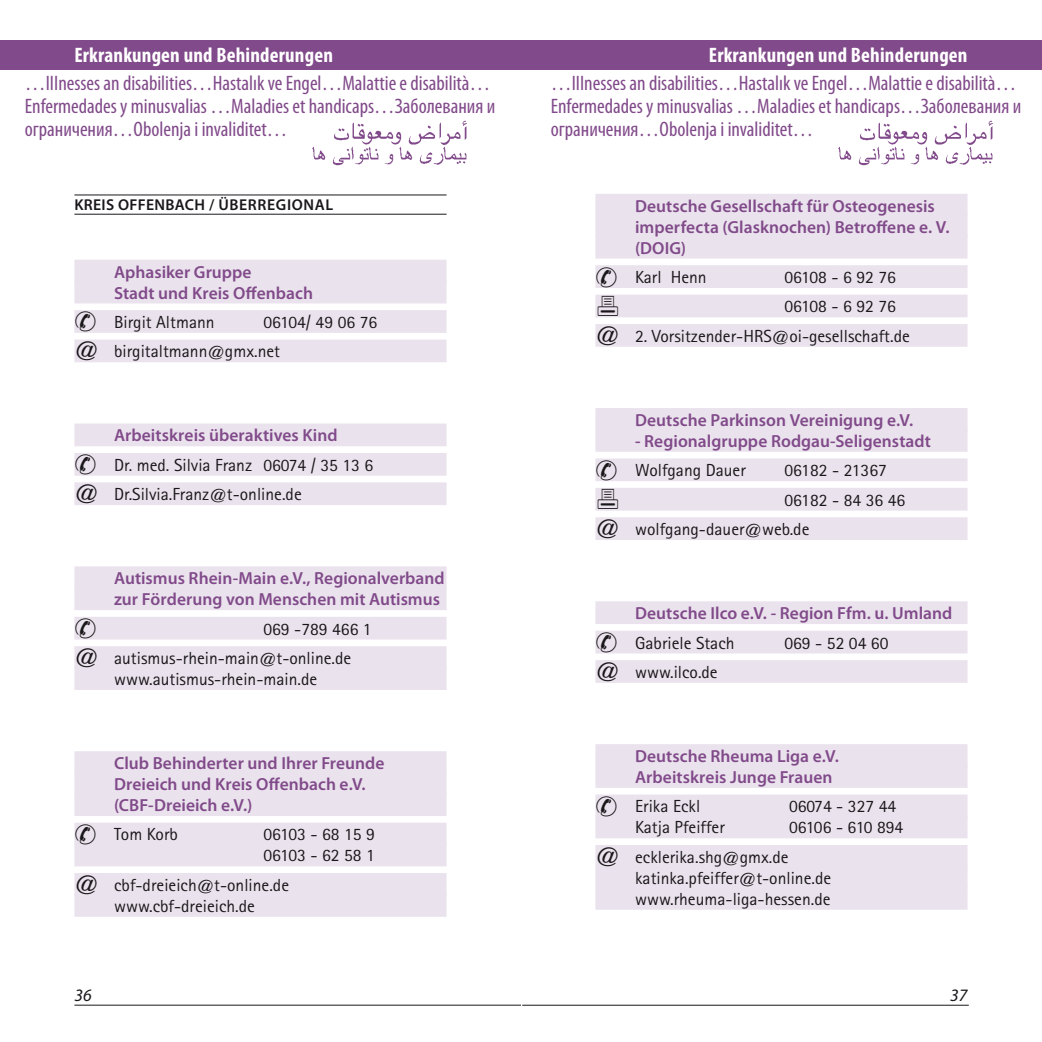
<style>
.page{position:relative;width:1042px;height:1042px;background:#fff}
.page>*{position:absolute;margin:0;border:0;box-sizing:border-box;transform-origin:0 0}
.t1{font:condensed 21px/22.8px "Myriad Pro";color:#814a8a}
.t2{font:700 condensed 21px "Myriad Pro";letter-spacing:.01em;color:#fff}
.t3{font:17.5px/21px "Rotis Sans Serif";color:#1a171b}
.t4{font:600 17.5px/21px "Myriad Pro";color:#814a8a}
.t5{font:17.5px "Rotis Sans Serif";letter-spacing:-.02em;color:#1a171b}
.t6{font:italic 17.5px "Myriad Pro";color:#1a171b}
.t7{font:600 15.75px "Myriad Pro";letter-spacing:.02em;color:#1a171b}
.s1{font-size:24.5px}
</style>
<div class="page">
<div style="left:0;top:40px;width:521px;height:29px;background:#814a8a"></div>
<hr style="left:74px;top:1004px;width:447px;height:1px;background:#1a171b">
<div style="left:521px;top:40px;width:521px;height:29px;background:#814a8a"></div>
<hr style="left:522px;top:1005px;width:447px;height:1px;background:#1a171b">
<div style="left:595px;top:194px;width:372px;height:23px;background:#eae3ed"></div>
<div style="left:595px;top:215px;width:372px;height:23px;background:#eae3ed"></div>
<div style="left:595px;top:236px;width:372px;height:23px;background:#eae3ed"></div>
<div style="left:595px;top:265px;width:372px;height:23px;background:#eae3ed"></div>
<div style="left:595px;top:295px;width:372px;height:22px;background:#eae3ed"></div>
<div style="left:595px;top:324px;width:372px;height:23px;background:#eae3ed"></div>
<div style="left:595px;top:408px;width:372px;height:23px;background:#eae3ed"></div>
<div style="left:595px;top:429px;width:372px;height:23px;background:#eae3ed"></div>
<div style="left:595px;top:458px;width:372px;height:23px;background:#eae3ed"></div>
<div style="left:595px;top:488px;width:372px;height:23px;background:#eae3ed"></div>
<div style="left:595px;top:517px;width:372px;height:23px;background:#eae3ed"></div>
<div style="left:595px;top:601px;width:372px;height:23px;background:#eae3ed"></div>
<div style="left:595px;top:631px;width:372px;height:22px;background:#eae3ed"></div>
<div style="left:595px;top:660px;width:372px;height:23px;background:#eae3ed"></div>
<div style="left:595px;top:744px;width:372px;height:23px;background:#eae3ed"></div>
<div style="left:595px;top:765px;width:372px;height:23px;background:#eae3ed"></div>
<div style="left:595px;top:794px;width:372px;height:23px;background:#eae3ed"></div>
<div style="left:595px;top:815px;width:372px;height:23px;background:#eae3ed"></div>
<div style="left:595px;top:845px;width:372px;height:23px;background:#eae3ed"></div>
<div style="left:595px;top:866px;width:372px;height:23px;background:#eae3ed"></div>
<div style="left:595px;top:887px;width:372px;height:23px;background:#eae3ed"></div>
<hr style="left:74px;top:194px;width:372px;height:1px;background:#1a171b">
<hr style="left:74px;top:214px;width:372px;height:1px;background:#1a171b">
<div style="left:74px;top:260px;width:372px;height:22px;background:#eae3ed"></div>
<div style="left:74px;top:281px;width:372px;height:22px;background:#eae3ed"></div>
<div style="left:74px;top:310px;width:372px;height:23px;background:#eae3ed"></div>
<div style="left:74px;top:339px;width:372px;height:23px;background:#eae3ed"></div>
<div style="left:74px;top:423px;width:372px;height:23px;background:#eae3ed"></div>
<div style="left:74px;top:453px;width:372px;height:23px;background:#eae3ed"></div>
<div style="left:74px;top:482px;width:372px;height:23px;background:#eae3ed"></div>
<div style="left:74px;top:566px;width:372px;height:23px;background:#eae3ed"></div>
<div style="left:74px;top:587px;width:372px;height:23px;background:#eae3ed"></div>
<div style="left:74px;top:617px;width:372px;height:22px;background:#eae3ed"></div>
<div style="left:74px;top:646px;width:372px;height:23px;background:#eae3ed"></div>
<div style="left:74px;top:667px;width:372px;height:23px;background:#eae3ed"></div>
<div style="left:74px;top:751px;width:372px;height:23px;background:#eae3ed"></div>
<div style="left:74px;top:772px;width:372px;height:23px;background:#eae3ed"></div>
<div style="left:74px;top:793px;width:372px;height:23px;background:#eae3ed"></div>
<div style="left:74px;top:822px;width:372px;height:23px;background:#eae3ed"></div>
<div style="left:74px;top:843px;width:372px;height:23px;background:#eae3ed"></div>
<div style="left:74px;top:873px;width:372px;height:23px;background:#eae3ed"></div>
<div style="left:74px;top:894px;width:372px;height:23px;background:#eae3ed"></div>
<img style="left:334px;top:120px;width:133px;height:21px">
<img style="left:312px;top:141px;width:155px;height:25px">
<img style="left:860px;top:120px;width:133px;height:21px">
<img style="left:838px;top:141px;width:155px;height:25px">
<p class="t2" style="left:74px;top:42px;width:260px">Erkrankungen und Behinderungen</p>
<p class="t2" style="left:709px;top:42px;width:260px">Erkrankungen und Behinderungen</p>
<p class="t1" style="left:25px;top:72px;width:472px">…IIInesses an disabilities…Hastalık ve Engel…Malattie e disabilità…<br>Enfermedades y minusvalias …Maladies et handicaps…Заболевания и ограничения…Obolenja i invaliditet…</p>
<p class="t1" style="left:551px;top:72px;width:472px">…IIInesses an disabilities…Hastalık ve Engel…Malattie e disabilità…<br>Enfermedades y minusvalias …Maladies et handicaps…Заболевания и ограничения…Obolenja i invaliditet…</p>
<p class="t7" style="left:74px;top:195px;width:230px">KREIS OFFENBACH / Überreg iona</p>
<p class="t7" style="left:325px;top:195px;width:9px">l</p>
<p class="t4" style="left:114px;top:261px;width:200px">Aphasiker Gruppe<br>Stadt und Kreis Offenbach</p>
<p class="t3" style="left:114px;top:311px;width:102px">Birgit Altmann</p>
<p class="t3" style="left:74px;top:307px;width:304px;line-height:29.4px;text-indent:189px">06104/ 49 06 76 <span class="s1">@</span> birgitaltmann@gmx.net</p>
<p class="t4" style="left:114px;top:424px;width:225px">Arbeitskreis überaktives Kind</p>
<p class="t3" style="left:74px;top:450px;width:300px;line-height:29.4px;text-indent:40px">Dr. med. Silvia Franz 06074 / 35 13 6 <span class="s1">@</span> Dr.Silvia.Franz@t-online.de</p>
<p class="t4" style="left:114px;top:567px;width:332px">Autismus Rhein-Main e.V., Regionalverband zur Förderung von Menschen mit Autismus</p>
<p class="t3" style="left:74px;top:614px;width:299px;line-height:29.4px;text-indent:189px">069 -789 466 1 <span class="s1">@</span> autismus-rhein-main@t-online.de</p>
<p class="t3" style="left:114px;top:668px;width:205px">www.autismus-rhein-main.de</p>
<p class="t4" style="left:114px;top:752px;width:272px">Club Behinderter und Ihrer Freunde<br>Dreieich und Kreis Offenbach e.V. (CBF-Dreieich e.V.)</p>
<p class="t3" style="left:114px;top:824px;width:65px">Tom Korb</p>
<p class="t3" style="left:263px;top:824px;width:113px">06103 - 68 15 9<br>06103 - 62 58 1</p>
<p class="t3" style="left:74px;top:874px;width:216px;text-align:center"><span class="s1">@</span> cbf-dreieich@t-online.de www.cbf-dreieich.de</p>
<p class="t4" style="left:635px;top:195px;width:316px">Deutsche Gesellschaft für Osteogenesis imperfecta (Glasknochen) Betroffene e. V. (DOIG)</p>
<p class="t3" style="left:635px;top:266px;width:73px">Karl Henn</p>
<p class="t3" style="left:784px;top:266px;width:113px">06108 - 6 92 76</p>
<p class="t3" style="left:784px;top:296px;width:113px">06108 - 6 92 76</p>
<p class="t3" style="left:595px;top:325px;width:316px"><span class="s1">@</span> 2. Vorsitzender-HRS@oi-gesellschaft.de</p>
<p class="t4" style="left:635px;top:409px;width:279px">Deutsche Parkinson Vereinigung e.V.</p>
<p class="t4" style="left:635px;top:430px;width:297px">- Regionalgruppe Rodgau-Seligenstadt</p>
<p class="t3" style="left:635px;top:460px;width:112px">Wolfgang Dauer</p>
<p class="t3" style="left:784px;top:460px;width:104px">06182 - 21367</p>
<p class="t3" style="left:784px;top:489px;width:122px">06182 - 84 36 46</p>
<p class="t3" style="left:595px;top:518px;width:215px"><span class="s1">@</span> wolfgang-dauer@web.de</p>
<p class="t4" style="left:635px;top:602px;width:319px">Deutsche Ilco e.V. - Region Ffm. u. Umland</p>
<p class="t3" style="left:635px;top:632px;width:101px">Gabriele Stach</p>
<p class="t3" style="left:784px;top:632px;width:106px">069 - 52 04 60</p>
<p class="t3" style="left:595px;top:661px;width:124px"><span class="s1">@</span> www.ilco.de</p>
<p class="t4" style="left:635px;top:745px;width:205px">Deutsche Rheuma Liga e.V.<br>Arbeitskreis Junge Frauen</p>
<p class="t3" style="left:635px;top:796px;width:67px">Erika Eckl</p>
<p class="t3" style="left:789px;top:796px;width:109px">06074 - 327 44</p>
<p class="t3" style="left:635px;top:817px;width:91px">Katja Pfeiffer</p>
<p class="t5" style="left:789px;top:817px;width:116px">06106 - 610 894</p>
<p class="t3" style="left:635px;top:846px;width:198px;text-indent:-40px"><span class="s1">@</span> ecklerika.shg@gmx.de katinka.pfeiffer@t-online.de www.rheuma-liga-hessen.de</p>
<p class="t6" style="left:74px;top:984px;width:19px">36</p>
<p class="t6" style="left:950px;top:984px;width:19px">37</p>
</div>
